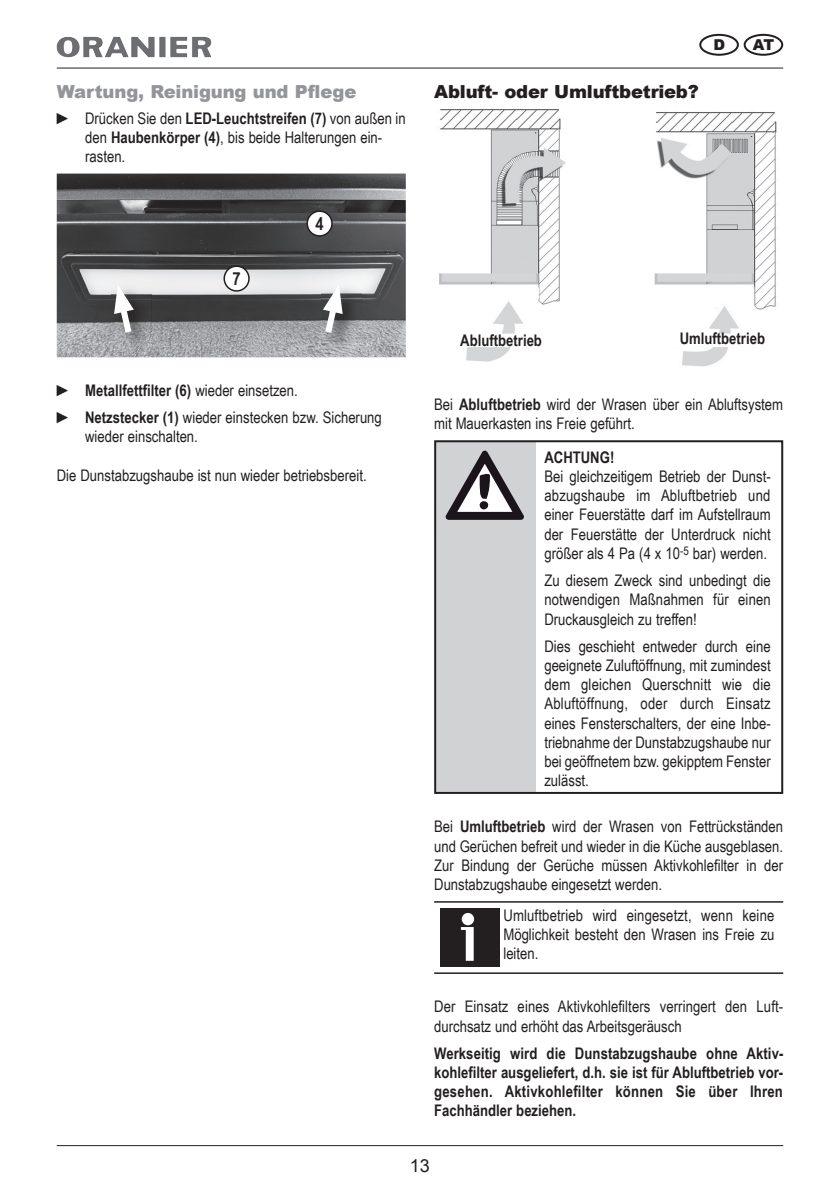
<style>
.page{position:relative;width:840px;height:1191px;background:#fff}
.page>*{position:absolute;margin:0;border:0;box-sizing:border-box;transform-origin:0 0}
.t1{font:900 18px "Arial";letter-spacing:-.01em;color:#939598}
.t2{font:900 18px "Arial";letter-spacing:-.01em;color:#231f20}
.t3{font:18px "Arial";color:#231f20}
.t4{font:700 18px "Arial Narrow";color:#231f20}
.t5{font:16px/19.2px "Arial Narrow";color:#231f20;text-align:justify}
.t6{font:700 16px/19.2px "Arial Narrow";color:#231f20;text-align:justify}
.t7{font:900 15px "Arial";color:#231f20}
.s1{font-weight:700}
</style>
<div class="page">
<img style="left:109px;top:37px;width:46px;height:20px">
<hr style="left:57px;top:68px;width:725px;height:1px;background:#231f20">
<hr style="left:57px;top:1145px;width:725px;height:1px;background:#231f20">
<div style="left:743px;top:34px;width:39px;height:22px;border:2px solid #231f20;border-radius:50%"></div>
<div style="left:699px;top:34px;width:39px;height:22px;border:2px solid #231f20;border-radius:50%"></div>
<img style="left:439px;top:109px;width:338px;height:258px">
<div style="left:435px;top:441px;width:100px;height:352px;background:#d1d2d4"></div>
<div style="left:434px;top:440px;width:348px;height:354px;border:2px solid #231f20"></div>
<svg style="left:445px;top:450px;width:78px;height:70px"></svg>
<div style="left:440px;top:908px;width:59px;height:59px;background:#231f20"></div>
<div style="left:461px;top:913px;width:13px;height:12px;background:#fff;border-radius:50%"></div>
<svg style="left:460px;top:927px;width:13px;height:33px"></svg>
<hr style="left:434px;top:901px;width:348px;height:1px;background:#231f20">
<hr style="left:434px;top:972px;width:348px;height:2px;background:#231f20">
<img style="left:57px;top:174px;width:348px;height:183px">
<img style="left:111px;top:283px;width:41px;height:68px">
<svg style="left:114px;top:285px;width:22px;height:54px"></svg>
<img style="left:321px;top:283px;width:40px;height:68px">
<svg style="left:321px;top:285px;width:21px;height:54px"></svg>
<div style="left:224px;top:266px;width:25px;height:25px;background:#fff;border-radius:50%"></div>
<div style="left:223px;top:265px;width:26px;height:27px;border:2px solid #231f20;border-radius:50%"></div>
<div style="left:307px;top:211px;width:25px;height:25px;background:#fff;border-radius:50%"></div>
<div style="left:306px;top:210px;width:26px;height:27px;border:2px solid #231f20;border-radius:50%"></div>
<p class="t1" style="left:57px;top:78px;width:301px">Wartung, Reinigung und Pflege</p>
<p class="t2" style="left:434px;top:78px;width:266px">Abluft- oder Umluftbetrieb?</p>
<p class="t5" style="left:85px;top:108px;width:322px;text-align:left;text-indent:-28px">► Drücken Sie den <span class="s1">LED-Leuchtstreifen (7)</span> von außen in den <span class="s1">Haubenkörper (4)</span>, bis beide Halterungen ein&shy;rasten.</p>
<p class="t7" style="left:713px;top:34px;width:13px">D</p>
<p class="t7" style="left:752px;top:34px;width:23px">AT</p>
<p class="t4" style="left:232px;top:265px;width:10px">7</p>
<p class="t4" style="left:315px;top:210px;width:10px">4</p>
<p class="t5" style="left:57px;top:376px;width:326px;line-height:27.2px">► <span class="s1">Metallfettfilter (6)</span> wieder einsetzen.<br>► <span class="s1">Netzstecker (1)</span> wieder einstecken bzw. Sicherung</p>
<p class="t5" style="left:85px;top:426px;width:114px">wieder einschalten.</p>
<p class="t5" style="left:57px;top:465px;width:311px">Die Dunstabzugshaube ist nun wieder betriebsbereit.</p>
<p class="t6" style="left:460px;top:329px;width:83px">Abluftbetrieb</p>
<p class="t6" style="left:679px;top:328px;width:87px">Umluftbetrieb</p>
<p class="t5" style="left:434px;top:394px;width:350px">Bei <span class="s1">Abluftbetrieb</span> wird der Wrasen über ein Abluftsystem mit Mauerkasten ins Freie geführt.</p>
<p class="t6" style="left:544px;top:447px;width:71px">ACHTUNG!</p>
<p class="t5" style="left:544px;top:466px;width:228px">Bei gleichzeitigem Betrieb der Dunst&shy;abzugshaube im Abluftbetrieb und einer Feuerstätte darf im Aufstellraum der Feuerstätte der Unterdruck nicht größer als 4 Pa (4 x 10<sup>-5</sup> bar) werden.</p>
<p class="t5" style="left:544px;top:570px;width:228px">Zu diesem Zweck sind unbedingt die notwendigen Maßnahmen für einen Druckausgleich zu treffen!</p>
<p class="t5" style="left:544px;top:636px;width:228px">Dies geschieht entweder durch eine geeignete Zuluftöffnung, mit zumindest dem gleichen Querschnitt wie die Abluftöffnung, oder durch Einsatz eines Fensterschalters, der eine Inbe&shy;triebnahme der Dunstabzugshaube nur bei geöffnetem bzw. gekipptem Fenster zulässt.</p>
<p class="t5" style="left:434px;top:816px;width:350px">Bei <span class="s1">Umluftbetrieb</span> wird der Wrasen von Fettrückständen und Gerüchen befreit und wieder in die Küche ausgeblasen.<br>Zur Bindung der Gerüche müssen Aktivkohlefilter in der Dunstabzugshaube eingesetzt werden.</p>
<p class="t5" style="left:503px;top:905px;width:272px">Umluftbetrieb wird eingesetzt, wenn keine Möglichkeit besteht den Wrasen ins Freie zu leiten.</p>
<p class="t5" style="left:434px;top:996px;width:350px">Der Einsatz eines Aktivkohlefilters verringert den Luft&shy;durchsatz und erhöht das Arbeitsgeräusch</p>
<p class="t6" style="left:434px;top:1042px;width:350px">Werkseitig wird die Dunstabzugshaube ohne Aktiv&shy;kohlefilter ausgeliefert, d.h. sie ist für Abluftbetrieb vor&shy;gesehen. Aktivkohlefilter können Sie über Ihren Fachhändler beziehen.</p>
<p class="t3" style="left:410px;top:1154px;width:22px">13</p>
</div>
